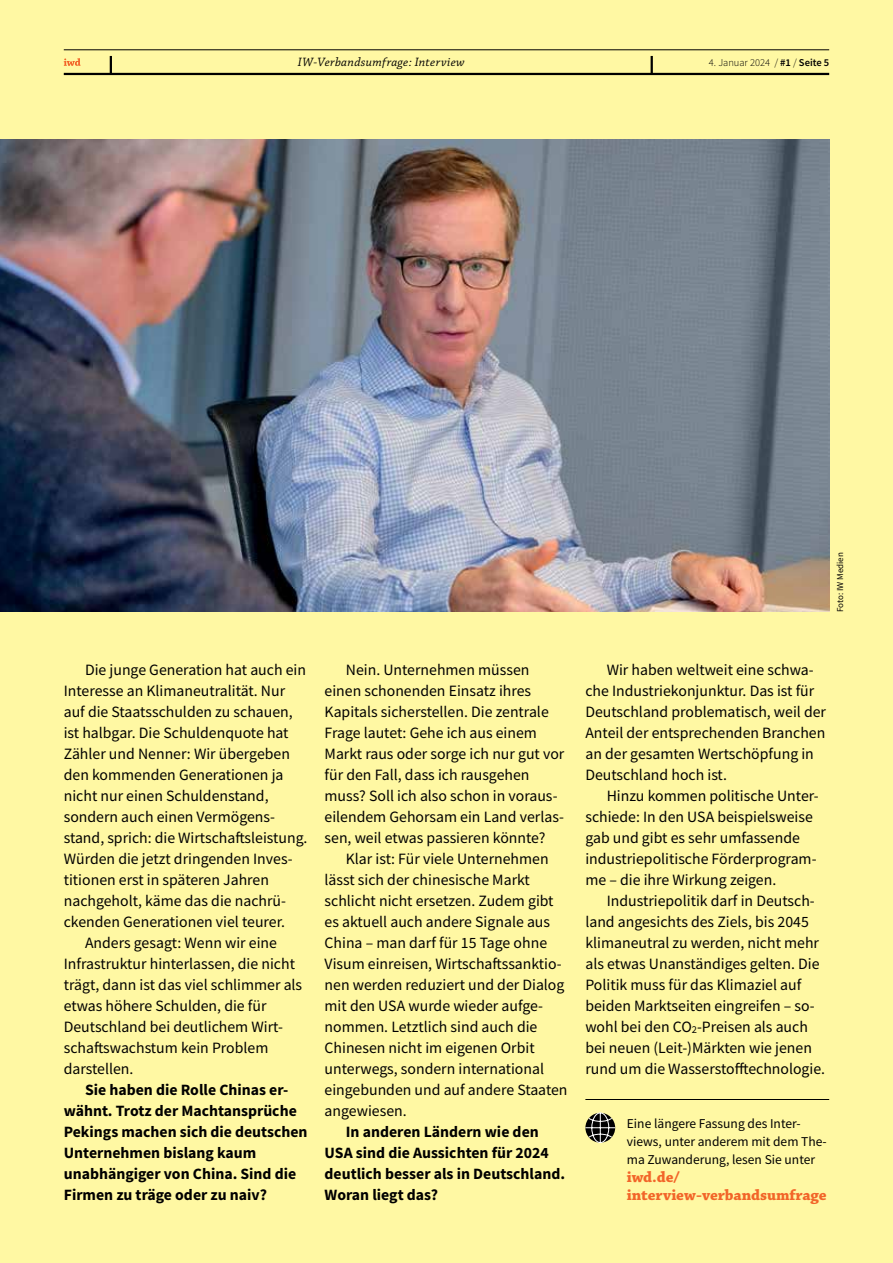
<style>
.page{position:relative;width:893px;height:1263px;background:#fff8a3}
.page>*{position:absolute;margin:0;border:0;box-sizing:border-box;transform-origin:0 0}
.t1{font:15.75px/21px "Source Sans Pro";color:#000}
.t2{font:700 15.75px/21px "Source Sans Pro";color:#000}
.t3{font:700 15.75px/18px "Chaparral Pro";letter-spacing:-.005em;color:#f26529}
.t4{font:13.5px/18px "Source Sans Pro";color:#000}
.t5{font:italic 12.75px "Chaparral Pro";letter-spacing:.025em;color:#000}
.t6{font:300 10.5px "Source Sans Pro";color:#000}
.t7{font:9px "Source Sans Pro";color:#000}
.s1{font-weight:600}
</style>
<div class="page">
<hr style="left:64px;top:50px;width:765px;height:1px;background:#000">
<hr style="left:64px;top:73px;width:765px;height:2px;background:#000">
<svg style="left:110px;top:56px;width:2px;height:17px"></svg>
<svg style="left:651px;top:56px;width:2px;height:17px"></svg>
<svg style="left:64px;top:58px;width:17px;height:8px"></svg>
<img style="left:0;top:139px;width:829px;height:473px">
<svg style="left:585px;top:1112px;width:31px;height:31px"></svg>
<hr style="left:585px;top:1099px;width:244px;height:1px;background:#000">
<p class="t5" style="left:298px;top:55px;width:169px">IW-Verbandsumfrage: Interview</p>
<p class="t6" style="left:709px;top:56px;width:122px">4. Januar 2024 / <span class="s1">#1</span> / <span class="s1">Seite 5</span></p>
<p class="t7" style="left:834px;top:612px;width:61px;rotate:-90deg">Foto: IW Medien</p>
<p class="t1" style="left:85px;top:659px;width:223px">Die junge Generation hat auch ein</p>
<p class="t1" style="left:64px;top:680px;width:223px">Interesse an Klimaneutralität. Nur</p>
<p class="t1" style="left:64px;top:701px;width:230px">auf die Staatsschulden zu schauen,</p>
<p class="t1" style="left:64px;top:722px;width:226px">ist halbgar. Die Schuldenquote hat</p>
<p class="t1" style="left:64px;top:743px;width:228px">Zähler und Nenner: Wir übergeben</p>
<p class="t1" style="left:64px;top:764px;width:221px">den kommenden Generationen ja</p>
<p class="t1" style="left:64px;top:785px;width:206px">nicht nur einen Schuldenstand,</p>
<p class="t1" style="left:64px;top:806px;width:213px">sondern auch einen Vermögens-</p>
<p class="t1" style="left:64px;top:827px;width:245px">stand, sprich: die Wirtschaftsleistung.</p>
<p class="t1" style="left:64px;top:848px;width:230px">Würden die jetzt dringenden Inves-</p>
<p class="t1" style="left:64px;top:869px;width:207px">titionen erst in späteren Jahren</p>
<p class="t1" style="left:64px;top:890px;width:224px">nachgeholt, käme das die nachrü-</p>
<p class="t1" style="left:64px;top:911px;width:223px">ckenden Generationen viel teurer.</p>
<p class="t1" style="left:85px;top:932px;width:193px">Anders gesagt: Wenn wir eine</p>
<p class="t1" style="left:64px;top:953px;width:233px">Infrastruktur hinterlassen, die nicht</p>
<p class="t1" style="left:64px;top:974px;width:240px">trägt, dann ist das viel schlimmer als</p>
<p class="t1" style="left:64px;top:995px;width:204px">etwas höhere Schulden, die für</p>
<p class="t1" style="left:64px;top:1016px;width:221px">Deutschland bei deutlichem Wirt-</p>
<p class="t1" style="left:64px;top:1037px;width:206px">schaftswachstum kein Problem</p>
<p class="t1" style="left:64px;top:1058px;width:71px">darstellen.</p>
<p class="t2" style="left:64px;top:1079px;width:245px;text-indent:21px">Sie haben die Rolle Chinas er&shy;wähnt. Trotz der Machtansprüche<br>Pekings machen sich die deutschen<br>Unternehmen bislang kaum unabhängiger von China. Sind die<br>Firmen zu träge oder zu naiv?</p>
<p class="t1" style="left:325px;top:659px;width:241px;text-indent:21px">Nein. Unternehmen müssen einen schonenden Einsatz ihres Kapitals sicherstellen. Die zentrale Frage lautet: Gehe ich aus einem Markt raus oder sorge ich nur gut vor für den Fall, dass ich rausgehen muss? Soll ich also schon in voraus&shy;eilendem Gehorsam ein Land verlas&shy;sen, weil etwas passieren könnte?</p>
<p class="t1" style="left:325px;top:848px;width:244px;text-indent:21px">Klar ist: Für viele Unternehmen lässt sich der chinesische Markt schlicht nicht ersetzen. Zudem gibt es aktuell auch andere Signale aus<br>China – man darf für 15 Tage ohne<br>Visum einreisen, Wirtschaftssanktio&shy;nen werden reduziert und der Dialog mit den USA wurde wieder aufge&shy;nommen. Letztlich sind auch die<br>Chinesen nicht im eigenen Orbit unterwegs, sondern international eingebunden und auf andere Staaten angewiesen.</p>
<p class="t2" style="left:325px;top:1121px;width:242px;text-indent:21px">In anderen Ländern wie den<br>USA sind die Aussichten für 2024 deutlich besser als in Deutschland.<br>Woran liegt das?</p>
<p class="t1" style="left:585px;top:659px;width:242px;text-indent:21px">Wir haben weltweit eine schwa&shy;che Industriekonjunktur. Das ist für Deutschland problematisch, weil der Anteil der entsprechenden Branchen an der gesamten Wertschöpfung in Deutschland hoch ist.</p>
<p class="t1" style="left:585px;top:785px;width:235px;text-indent:21px">Hinzu kommen politische Unter&shy;schiede: In den USA beispielsweise gab und gibt es sehr umfassende industriepolitische Förderprogram&shy;me – die ihre Wirkung zeigen.</p>
<p class="t1" style="left:585px;top:890px;width:241px;text-indent:21px">Industriepolitik darf in Deutsch&shy;land angesichts des Ziels, bis 2045 klimaneutral zu werden, nicht mehr als etwas Unanständiges gelten. Die Politik muss für das Klimaziel auf beiden Marktseiten eingreifen – so&shy;wohl bei den CO<sub>2</sub>-Preisen als auch bei neuen (Leit-)Märkten wie jenen rund um die Wasserstofftechnologie.</p>
<p class="t4" style="left:627px;top:1114px;width:201px">Eine längere Fassung des Inter&shy;views, unter anderem mit dem The&shy;ma Zuwanderung, lesen Sie unter</p>
<p class="t3" style="left:627px;top:1168px;width:201px">iwd.de/ interview-verbandsumfrage</p>
</div>
